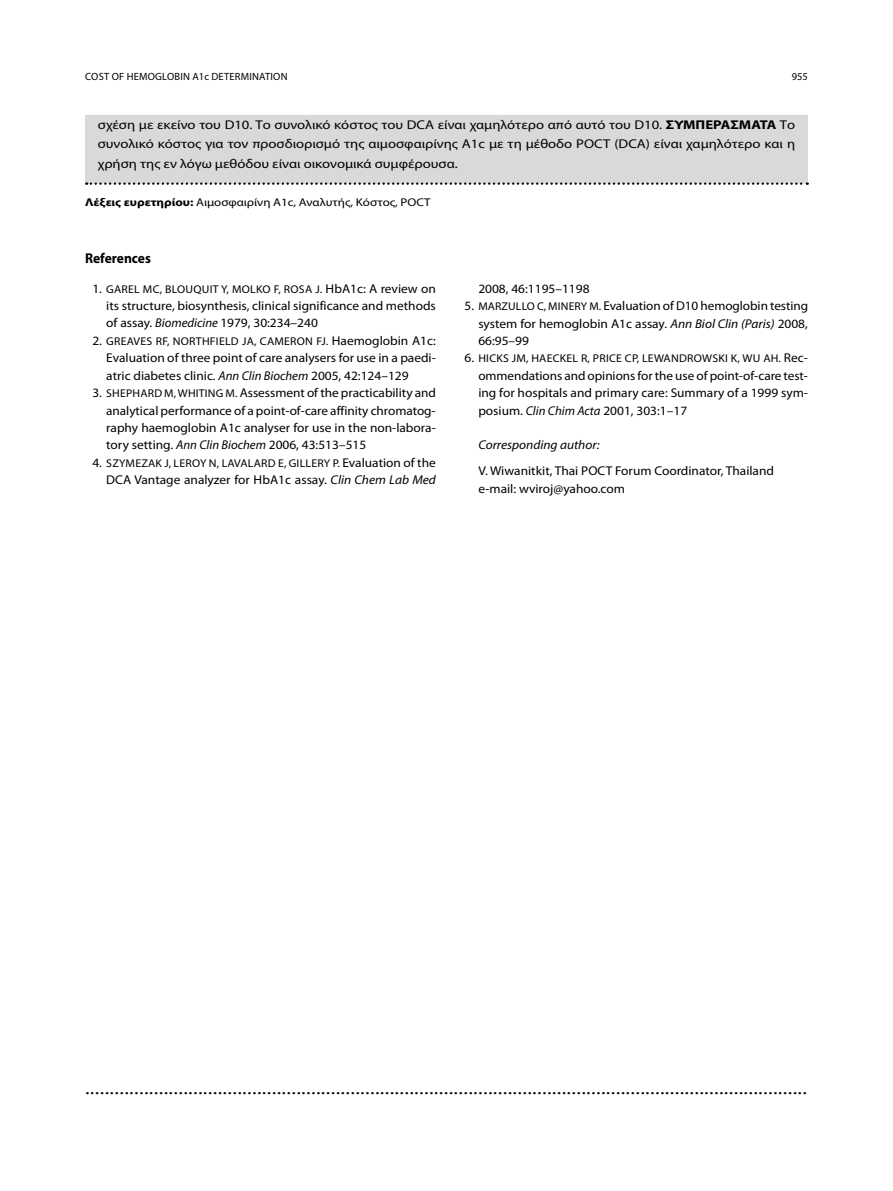
<style>
.page{position:relative;width:893px;height:1191px;background:#fff}
.page>*{position:absolute;margin:0;border:0;box-sizing:border-box;transform-origin:0 0}
.t1{font:18px "UB Souvenir";color:#000}
.t2{font:700 14.25px "Myriad Pro";color:#000;scale:.95 1}
.t3{font:12.75px/17.4px "Myriad Pro";color:#000;text-align:justify;scale:1.04 1}
.t4{font:12.75px/17.4px "Myriad Pro";color:#000;text-align:justify;scale:1.05 1}
.t5{font:12.75px/19.5px "Myriad Pro";color:#000;text-align:justify;scale:1.15 1}
.t6{font:italic 12.75px "Myriad Pro";color:#000;scale:1.05 1}
.t7{font:11.25px "Myriad Pro";letter-spacing:.02em;color:#000;scale:1.05 1}
.t8{font:11.25px "Myriad Pro";color:#000;scale:1.15 1}
.t9{font:11.25px "Myriad Pro";letter-spacing:.02em;color:#000;scale:1.04 1}
.t10{font:10.5px "Myriad Pro";letter-spacing:.02em;color:#000}
.s1{font-weight:700}
.s2{font-size:12.75px}
.s3{font-size:11.25px}
.s4{font-style:italic}
</style>
<div class="page">
<div style="left:85px;top:115px;width:723px;height:69px;background:#d8d9db"></div>
<svg style="left:86px;top:182px;width:722px;height:3px"></svg>
<p class="t10" style="left:85px;top:70px;width:204px">COST OF HEMOGLOBIN A1c DETERMINATION</p>
<p class="t10" style="left:792px;top:70px;width:18px">955</p>
<p class="t5" style="left:98px;top:114px;width:608px">σχέση με εκείνο του D10. Το συνολικό κόστος του DCA είναι χαμηλότερο από αυτό του D10. <span class="s1">ΣΥΜΠΕΡΑΣΜΑΤΑ</span> Το συνολικό κόστος για τον προσδιορισμό της αιμοσφαιρίνης A1c με τη μέθοδο POCT (DCA) είναι χαμηλότερο και η χρήση της εν λόγω μεθόδου είναι οικονομικά συμφέρουσα.</p>
<p class="t8" style="left:85px;top:195px;width:302px"><span class="s1">Λέξεις ευρετηρίου:</span> Αιμοσφαιρίνη A1c, Αναλυτής, Κόστος, POCT</p>
<p class="t2" style="left:85px;top:248px;width:71px">References</p>
<p class="t7" style="left:92px;top:282px;width:150px"><span class="s2">1.</span> Garel MC, Blouquit Y, Molko</p>
<p class="t7" style="left:274px;top:282px;width:18px">F, Rosa</p>
<p class="t4" style="left:106px;top:279px;width:315px;text-indent:209px"><span class="s3">J.</span> HbA1c: A review on its structure, biosynthesis, clinical significance and methods of assay. <span class="s4">Biomedicine</span> 1979, 30:234–240</p>
<p class="t7" style="left:92px;top:334px;width:34px"><span class="s2">2.</span> Greaves</p>
<p class="t7" style="left:156px;top:334px;width:46px">RF, Northfield</p>
<p class="t7" style="left:242px;top:334px;width:32px">JA, Came</p>
<p class="t4" style="left:106px;top:332px;width:315px;text-indent:184px"><span class="s3">ron FJ.</span> Haemoglobin A1c:<br>Evaluation of three point of care analysers for use in a paedi&shy;atric diabetes clinic. <span class="s4">Ann Clin Biochem</span> 2005, 42:124–129</p>
<p class="t9" style="left:92px;top:386px;width:27px"><span class="s2">3.</span> Shepha</p>
<p class="t9" style="left:148px;top:386px;width:46px">rd M, Whiting</p>
<p class="t3" style="left:106px;top:384px;width:319px;text-indent:119px"><span class="s3">M.</span> Assessment of the practicability and analytical performance of a point-of-care affinity chromatog&shy;raphy haemoglobin A1c analyser for use in the non-labora&shy;tory setting. <span class="s4">Ann Clin Biochem</span> 2006, 43:513–515</p>
<p class="t7" style="left:92px;top:456px;width:136px"><span class="s2">4.</span> Szymezak J, Leroy N, Lavala</p>
<p class="t7" style="left:261px;top:456px;width:40px">rd E, Gille</p>
<p class="t4" style="left:106px;top:453px;width:315px;text-align:right"><span class="s3">ry P.</span> Evaluation of the<br>DCA Vantage analyzer for HbA1c assay. <span class="s4">Clin Chem Lab Med</span></p>
<p class="t4" style="left:478px;top:279px;width:107px">2008, 46:1195–1198</p>
<p class="t9" style="left:464px;top:299px;width:57px"><span class="s2">5.</span> Marzullo</p>
<p class="t3" style="left:478px;top:297px;width:319px;text-indent:59px"><span class="s3">C, Minery M.</span> Evaluation of D10 hemoglobin testing system for hemoglobin A1c assay. <span class="s4">Ann Biol Clin (Paris)</span> 2008, 66:95–99</p>
<p class="t7" style="left:464px;top:351px;width:27px"><span class="s2">6.</span> Hicks</p>
<p class="t7" style="left:512px;top:351px;width:34px">JM, Haeckel</p>
<p class="t7" style="left:581px;top:351px;width:72px">R, Price CP, Lewand</p>
<p class="t7" style="left:687px;top:351px;width:14px">rowski</p>
<p class="t7" style="left:731px;top:351px;width:75px">K, Wu AH. <span class="s2">Rec-</span></p>
<p class="t3" style="left:478px;top:366px;width:318px">ommendations and opinions for the use of point-of-care test&shy;ing for hospitals and primary care: Summary of a 1999 sym&shy;posium. <span class="s4">Clin Chim Acta</span> 2001, 303:1–17</p>
<p class="t6" style="left:478px;top:437px;width:117px">Corresponding author:</p>
<p class="t4" style="left:478px;top:462px;width:283px">V. Wiwanitkit, Thai POCT Forum Coordinator, Thailand e-mail: wviroj@yahoo.com</p>
<h1 class="t1" style="left:85px;top:1078px;width:724px">...................................................................................................................................................</h1>
</div>
